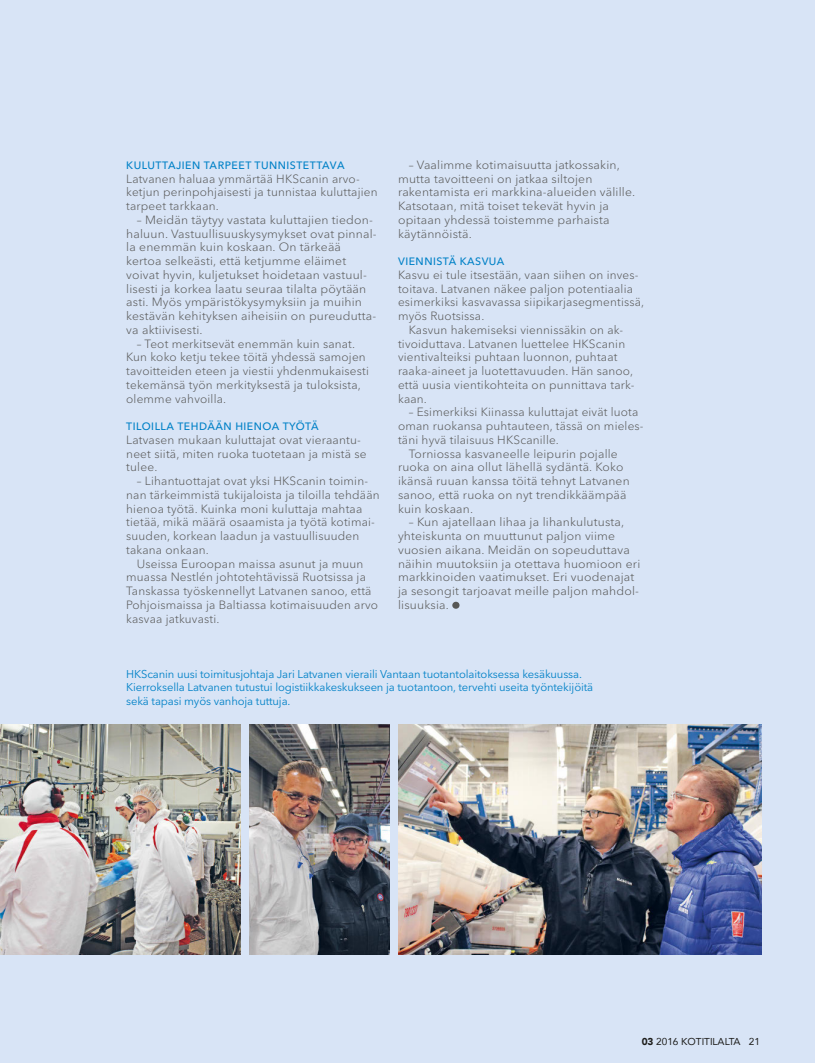
<style>
.page{position:relative;width:815px;height:1063px;background:#d8e4f6}
.page>*{position:absolute;margin:0;border:0;box-sizing:border-box;transform-origin:0 0}
.x_box_text_sis{font:300 11.88px/13.8px "Avenir Next LT Pro";letter-spacing:.015em;color:#575756}
.x_box_text{font:300 11.88px/13.8px "Avenir Next LT Pro";letter-spacing:.015em;color:#575756}
.x_caption2{font:11.25px/13.8px "Avenir Next LT Pro";letter-spacing:-.01em;color:#0081c7}
.x_subheading_bread_a{font:500 10.62px "Avenir Next LT Pro";letter-spacing:.045em;color:#0081c7}
.t1{font:10px "Avenir";color:#1d1d1b}
.s1{font-weight:900}
</style>
<div class="page">
<img style="left:399px;top:725px;width:363px;height:230px">
<img style="left:0;top:725px;width:240px;height:230px">
<img style="left:250px;top:725px;width:139px;height:230px">
<svg style="left:452px;top:602px;width:7px;height:7px"></svg>
<p class="x_subheading_bread_a" style="left:126px;top:159px;width:220px">KULUTTAJIEN TARPEET TUNNISTETTAVA</p>
<p class="x_box_text" style="left:126px;top:171px;width:253px">Latvanen haluaa ymmärtää HKScanin arvo&shy;ketjun perinpohjaisesti ja tunnistaa kuluttajien tarpeet tarkkaan.</p>
<p class="x_box_text_sis" style="left:126px;top:213px;width:252px;text-indent:11px">– Meidän täytyy vastata kuluttajien tiedon&shy;haluun. Vastuullisuuskysymykset ovat pinnal&shy;la enemmän kuin koskaan. On tärkeää kertoa selkeästi, että ketjumme eläimet voivat hyvin, kuljetukset hoidetaan vastuul&shy;lisesti ja korkea laatu seuraa tilalta pöytään asti. Myös ympäristökysymyksiin ja muihin kestävän kehityksen aiheisiin on pureudutta&shy;va aktiivisesti.</p>
<p class="x_box_text_sis" style="left:126px;top:336px;width:244px;text-indent:11px">– Teot merkitsevät enemmän kuin sanat.<br>Kun koko ketju tekee töitä yhdessä samojen tavoitteiden eteen ja viestii yhdenmukaisesti tekemänsä työn merkityksestä ja tuloksista, olemme vahvoilla.</p>
<p class="x_subheading_bread_a" style="left:126px;top:420px;width:194px">TILOILLA TEHDÄÄN HIENOA TYÖTÄ</p>
<p class="x_box_text" style="left:126px;top:433px;width:242px">Latvasen mukaan kuluttajat ovat vieraantu&shy;neet siitä, miten ruoka tuotetaan ja mistä se tulee.</p>
<p class="x_box_text_sis" style="left:126px;top:474px;width:255px;text-indent:11px">– Lihantuottajat ovat yksi HKScanin toimin&shy;nan tärkeimmistä tukijaloista ja tiloilla tehdään hienoa työtä. Kuinka moni kuluttaja mahtaa tietää, mikä määrä osaamista ja työtä kotimai&shy;suuden, korkean laadun ja vastuullisuuden takana onkaan.</p>
<p class="x_box_text_sis" style="left:126px;top:556px;width:253px;text-indent:11px">Useissa Euroopan maissa asunut ja muun muassa Nestlén johtotehtävissä Ruotsissa ja Tanskassa työskennellyt Latvanen sanoo, että Pohjoismaissa ja Baltiassa kotimaisuuden arvo kasvaa jatkuvasti.</p>
<p class="x_box_text_sis" style="left:398px;top:158px;width:239px;text-indent:11px">– Vaalimme kotimaisuutta jatkossakin, mutta tavoitteeni on jatkaa siltojen rakentamista eri markkina-alueiden välille.<br>Katsotaan, mitä toiset tekevät hyvin ja opitaan yhdessä toistemme parhaista käytännöistä.</p>
<p class="x_subheading_bread_a" style="left:398px;top:255px;width:108px">VIENNISTÄ KASVUA</p>
<p class="x_box_text" style="left:398px;top:268px;width:248px">Kasvu ei tule itsestään, vaan siihen on inves&shy;toitava. Latvanen näkee paljon potentiaalia esimerkiksi kasvavassa siipikarjasegmentissä, myös Ruotsissa.</p>
<p class="x_box_text_sis" style="left:398px;top:323px;width:238px;text-indent:11px">Kasvun hakemiseksi viennissäkin on ak&shy;tivoiduttava. Latvanen luettelee HKScanin vientivalteiksi puhtaan luonnon, puhtaat raaka-aineet ja luotettavuuden. Hän sanoo, että uusia vientikohteita on punnittava tark&shy;kaan.</p>
<p class="x_box_text_sis" style="left:398px;top:405px;width:247px;text-indent:11px">– Esimerkiksi Kiinassa kuluttajat eivät luota oman ruokansa puhtauteen, tässä on mieles&shy;täni hyvä tilaisuus HKScanille.</p>
<p class="x_box_text_sis" style="left:398px;top:446px;width:233px;text-indent:11px">Torniossa kasvaneelle leipurin pojalle ruoka on aina ollut lähellä sydäntä. Koko ikänsä ruuan kanssa töitä tehnyt Latvanen sanoo, että ruoka on nyt trendikkäämpää kuin koskaan.</p>
<p class="x_box_text_sis" style="left:398px;top:515px;width:244px;text-indent:11px">– Kun ajatellaan lihaa ja lihankulutusta, yhteiskunta on muuttunut paljon viime vuosien aikana. Meidän on sopeuduttava näihin muutoksiin ja otettava huomioon eri markkinoiden vaatimukset. Eri vuodenajat ja sesongit tarjoavat meille paljon mahdol&shy;lisuuksia.</p>
<p class="x_caption2" style="left:126px;top:667px;width:469px">HKScanin uusi toimitusjohtaja Jari Latvanen vieraili Vantaan tuotantolaitoksessa kesäkuussa.<br>Kierroksella Latvanen tutustui logistiikkakeskukseen ja tuotantoon, tervehti useita työntekijöitä sekä tapasi myös vanhoja tuttuja.</p>
<p class="t1" style="left:642px;top:1033px;width:120px"><span class="s1">03</span> 2016 KOTITILALTA 21</p>
</div>
